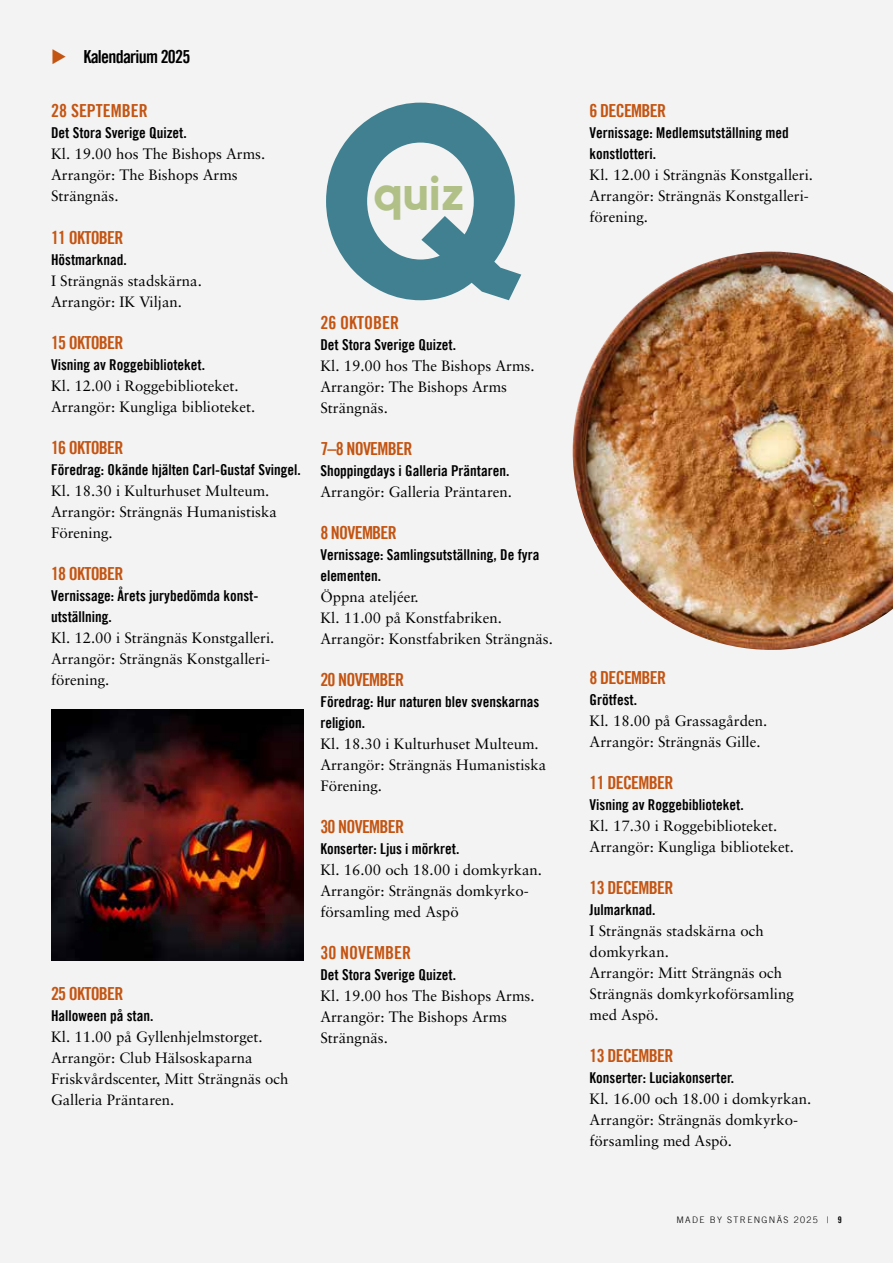
<style>
.page{position:relative;width:893px;height:1263px;background:#f2f3f2}
.page>*{position:absolute;margin:0;border:0;box-sizing:border-box;transform-origin:0 0}
.t1{font:700 270px "Kollektif";color:#418090}
.t2{font:700 48px "Kollektif";color:#b1c086}
.t3{font:18px "Trade Gothic LT Bold Cond Twenty";letter-spacing:-.04em;color:#c45412}
.t4{font:18px "Trade Gothic LT Bold Cond Twenty";color:#c45412}
.t5{font:18px "Trade Gothic LT Bold Cond Twenty";letter-spacing:-.04em;color:#000}
.t6{font:15px/21px "Sabon LT Pro";color:#000}
.t7{font:15px/21px "Trade Gothic LT Bold Cond Twenty";color:#000}
.t8{font:300 9px "Trade Gothic LT";letter-spacing:.15em;color:#000}
.s1{color:#c45412}
.s2{font-family:"Trade Gothic LT Bold Cond Twenty";font-weight:400}
</style>
<div class="page">
<img style="left:51px;top:709px;width:252px;height:251px">
<img style="left:573px;top:252px;width:320px;height:398px">
<p class="t5" style="left:51px;top:45px;width:141px"><span class="s1">◆</span> Kalendarium 2025</p>
<p class="t4" style="left:51px;top:100px;width:98px">28 SEPTEMBER</p>
<p class="t7" style="left:51px;top:122px;width:137px">Det Stora Sverige Quizet.</p>
<p class="t6" style="left:51px;top:143px;width:216px">Kl. 19.00 hos The Bishops Arms.<br>Arrangör: The Bishops Arms<br>Strängnäs.</p>
<p class="t3" style="left:51px;top:226px;width:74px">11 OKTOBER</p>
<p class="t7" style="left:51px;top:249px;width:77px">Höstmarknad.</p>
<p class="t6" style="left:51px;top:270px;width:152px">I Strängnäs stadskärna.<br>Arrangör: IK Viljan.</p>
<p class="t3" style="left:51px;top:331px;width:74px">15 OKTOBER</p>
<p class="t7" style="left:51px;top:354px;width:156px">Visning av Roggebiblioteket.</p>
<p class="t6" style="left:51px;top:375px;width:206px">Kl. 12.00 i Roggebiblioteket.<br>Arrangör: Kungliga biblioteket.</p>
<p class="t3" style="left:51px;top:436px;width:74px">16 OKTOBER</p>
<p class="t7" style="left:51px;top:459px;width:251px">Föredrag: Okände hjälten Carl-Gustaf Svingel.</p>
<p class="t6" style="left:51px;top:480px;width:227px">Kl. 18.30 i Kulturhuset Multeum.<br>Arrangör: Strängnäs Humanistiska<br>Förening.</p>
<p class="t3" style="left:51px;top:562px;width:74px">18 OKTOBER</p>
<p class="t7" style="left:51px;top:585px;width:209px">Vernissage: Årets jurybedömda konst&shy;utställning.</p>
<p class="t6" style="left:51px;top:627px;width:225px">Kl. 12.00 i Strängnäs Konstgalleri.<br>Arrangör: Strängnäs Konstgalleri&shy;förening.</p>
<p class="t3" style="left:51px;top:982px;width:74px">25 OKTOBER</p>
<p class="t7" style="left:51px;top:1005px;width:104px">Halloween på stan.</p>
<p class="t6" style="left:51px;top:1026px;width:239px">Kl. 11.00 på Gyllenhjelmstorget.<br>Arrangör: Club Hälsoskaparna<br>Friskvårdscenter, Mitt Strängnäs och<br>Galleria Präntaren.</p>
<h1 class="t1" style="left:317px;top:44px;width:215px">Q</h1>
<h2 class="t2" style="left:374px;top:165px;width:92px">quiz</h2>
<p class="t4" style="left:320px;top:311px;width:80px">26 OKTOBER</p>
<p class="t7" style="left:320px;top:334px;width:137px">Det Stora Sverige Quizet.</p>
<p class="t6" style="left:320px;top:355px;width:216px">Kl. 19.00 hos The Bishops Arms.<br>Arrangör: The Bishops Arms<br>Strängnäs.</p>
<p class="t3" style="left:320px;top:437px;width:94px">7–8 NOVEMBER</p>
<p class="t7" style="left:320px;top:460px;width:191px">Shoppingdays i Galleria Präntaren.</p>
<p class="t6" style="left:320px;top:481px;width:193px">Arrangör: Galleria Präntaren.</p>
<p class="t3" style="left:320px;top:521px;width:78px">8 NOVEMBER</p>
<p class="t7" style="left:320px;top:544px;width:221px">Vernissage: Samlingsutställning, De fyra elementen.</p>
<p class="t6" style="left:320px;top:586px;width:234px">Öppna ateljéer.<br>Kl. 11.00 på Konstfabriken.<br>Arrangör: Konstfabriken Strängnäs.</p>
<p class="t3" style="left:320px;top:668px;width:85px">20 NOVEMBER</p>
<p class="t7" style="left:320px;top:691px;width:221px">Föredrag: Hur naturen blev svenskarnas religion.</p>
<p class="t6" style="left:320px;top:733px;width:227px">Kl. 18.30 i Kulturhuset Multeum.<br>Arrangör: Strängnäs Humanistiska<br>Förening.</p>
<p class="t3" style="left:320px;top:815px;width:85px">30 NOVEMBER</p>
<p class="t7" style="left:320px;top:838px;width:141px">Konserter: Ljus i mörkret.</p>
<p class="t6" style="left:320px;top:859px;width:223px">Kl. 16.00 och 18.00 i domkyrkan.<br>Arrangör: Strängnäs domkyrko&shy;församling med Aspö</p>
<p class="t4" style="left:320px;top:941px;width:92px">30 NOVEMBER</p>
<p class="t7" style="left:320px;top:964px;width:137px">Det Stora Sverige Quizet.</p>
<p class="t6" style="left:320px;top:985px;width:216px">Kl. 19.00 hos The Bishops Arms.<br>Arrangör: The Bishops Arms<br>Strängnäs.</p>
<p class="t3" style="left:590px;top:100px;width:78px">6 DECEMBER</p>
<p class="t7" style="left:590px;top:122px;width:201px">Vernissage: Medlemsutställning med konstlotteri.</p>
<p class="t6" style="left:590px;top:164px;width:225px">Kl. 12.00 i Strängnäs Konstgalleri.<br>Arrangör: Strängnäs Konstgalleri&shy;förening.</p>
<p class="t3" style="left:590px;top:667px;width:78px">8 DECEMBER</p>
<p class="t7" style="left:590px;top:689px;width:49px">Grötfest.</p>
<p class="t6" style="left:590px;top:710px;width:179px">Kl. 18.00 på Grassagården.<br>Arrangör: Strängnäs Gille.</p>
<p class="t3" style="left:590px;top:772px;width:85px">11 DECEMBER</p>
<p class="t7" style="left:590px;top:794px;width:156px">Visning av Roggebiblioteket.</p>
<p class="t6" style="left:590px;top:815px;width:206px">Kl. 17.30 i Roggebiblioteket.<br>Arrangör: Kungliga biblioteket.</p>
<p class="t3" style="left:590px;top:877px;width:85px">13 DECEMBER</p>
<p class="t7" style="left:590px;top:899px;width:67px">Julmarknad.</p>
<p class="t6" style="left:590px;top:920px;width:206px">I Strängnäs stadskärna och domkyrkan.<br>Arrangör: Mitt Strängnäs och<br>Strängnäs domkyrkoförsamling med Aspö.</p>
<p class="t3" style="left:590px;top:1045px;width:85px">13 DECEMBER</p>
<p class="t7" style="left:590px;top:1067px;width:146px">Konserter: Luciakonserter.</p>
<p class="t6" style="left:590px;top:1088px;width:223px">Kl. 16.00 och 18.00 i domkyrkan.<br>Arrangör: Strängnäs domkyrko&shy;församling med Aspö.</p>
<p class="t8" style="left:676px;top:1214px;width:167px">MADE BY STRENGNÄS 2025 | <span class="s2">9</span></p>
</div>
